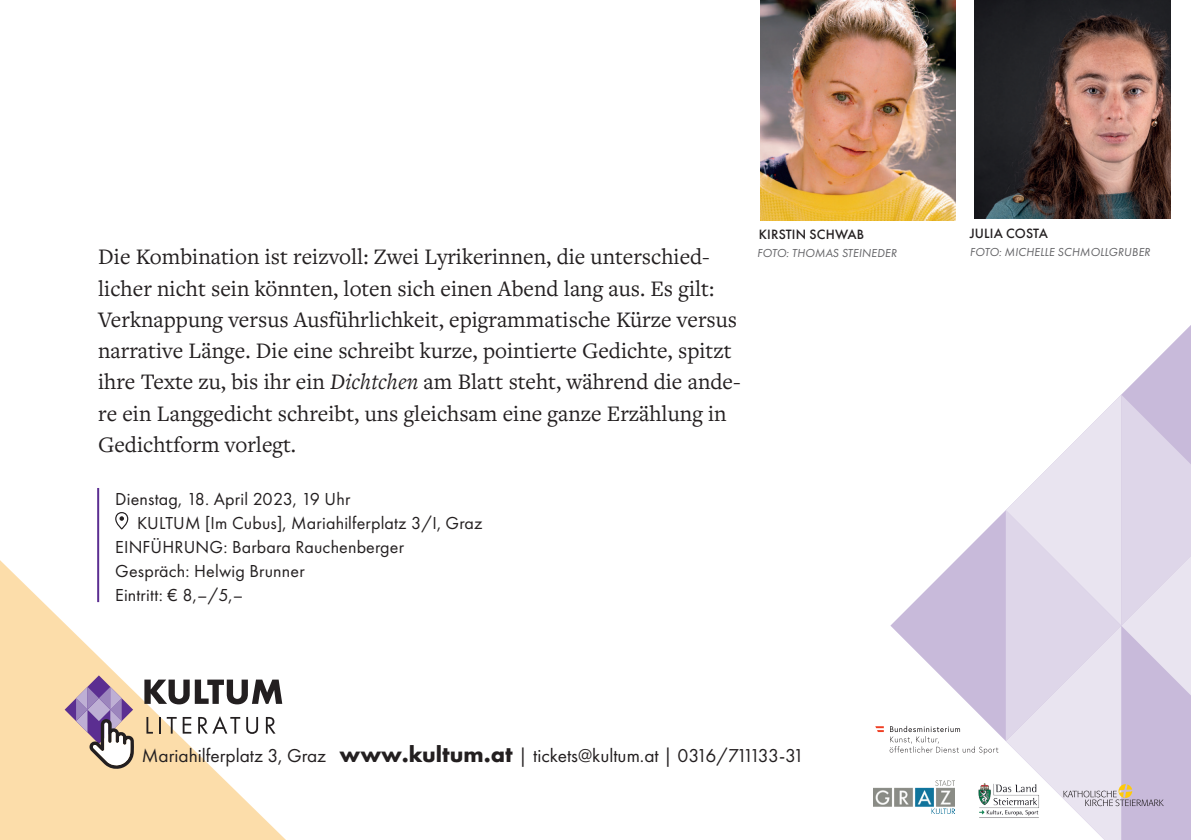
<style>
.page{position:relative;width:1191px;height:840px;background:#fff}
.page>*{position:absolute;margin:0;border:0;box-sizing:border-box;transform-origin:0 0}
.t1{font:23px/31.2px "Freight Text Pro";color:#231f20}
.t2{font:19.4px "Futura PT";color:#231f20}
.t3{font:18px "Futura PT";letter-spacing:.01em;color:#231f20}
.t4{font:500 14px "Futura PT";letter-spacing:.01em;color:#231f20}
.t5{font:italic 12px "Futura PT";letter-spacing:.01em;color:#636366}
.s1{font-style:italic}
.s2{font-weight:700;font-size:23.2px}
</style>
<div class="page">
<svg style="left:890px;top:325px;width:301px;height:489px"></svg>
<svg style="left:0;top:488px;width:285px;height:351px"></svg>
<svg style="left:889px;top:725px;width:109px;height:29px"></svg>
<svg style="left:875px;top:726px;width:8px;height:5px"></svg>
<svg style="left:1005px;top:394px;width:186px;height:445px;background:#e1daea"></svg>
<img style="left:968px;top:774px;width:79px;height:50px">
<img style="left:873px;top:780px;width:81px;height:33px">
<svg style="left:144px;top:679px;width:138px;height:25px"></svg>
<svg style="left:146px;top:716px;width:7px;height:17px"></svg>
<svg style="left:159px;top:716px;width:2px;height:17px"></svg>
<svg style="left:167px;top:716px;width:10px;height:17px"></svg>
<svg style="left:183px;top:716px;width:8px;height:17px"></svg>
<svg style="left:198px;top:715px;width:42px;height:18px"></svg>
<svg style="left:246px;top:716px;width:12px;height:17px"></svg>
<svg style="left:266px;top:716px;width:9px;height:17px"></svg>
<svg style="left:65px;top:675px;width:69px;height:94px;background:#c3abab"></svg>
<img style="left:760px;top:0;width:195px;height:220px">
<img style="left:974px;top:0;width:197px;height:218px">
<hr style="left:97px;top:487px;width:2px;height:114px;background:#5b2e91">
<div style="left:115px;top:511px;width:13px;height:18px;border:1px solid #231f20;border-radius:6px"></div>
<svg style="left:119px;top:516px;width:5px;height:4px"></svg>
<p class="t1" style="left:98px;top:240px;width:644px">Die Kombination ist reizvoll: Zwei Lyrikerinnen, die unterschied&shy;licher nicht sein könnten, loten sich einen Abend lang aus. Es gilt:<br>Verknappung versus Ausführlichkeit, epigrammatische Kürze versus narrative Länge. Die eine schreibt kurze, pointierte Gedichte, spitzt ihre Texte zu, bis ihr ein <span class="s1">Dichtchen</span> am Blatt steht, während die ande&shy;re ein Langgedicht schreibt, uns gleichsam eine ganze Erzählung in Gedichtform vorlegt.</p>
<p class="t3" style="left:115px;top:487px;width:237px">Dienstag, 18. April 2023, 19 Uhr</p>
<p class="t3" style="left:137px;top:511px;width:347px">KULTUM [Im Cubus], Mariahilferplatz 3/I, Graz</p>
<p class="t3" style="left:115px;top:535px;width:290px">EINFÜHRUNG: Barbara Rauchenberger</p>
<p class="t3" style="left:115px;top:559px;width:191px">Gespräch: Helwig Brunner</p>
<p class="t3" style="left:115px;top:583px;width:130px">Eintritt: € 8,–/5,–</p>
<p class="t4" style="left:759px;top:226px;width:107px">KIRSTIN SCHWAB</p>
<p class="t5" style="left:757px;top:246px;width:141px">FOTO: THOMAS STEINEDER</p>
<p class="t2" style="left:142px;top:743px;width:664px">Mariahilferplatz 3, Graz <span class="s2">www.kultum.at</span> | tickets@kultum.at | 0316/711133-31</p>
<p class="t4" style="left:969px;top:224px;width:80px">JULIA COSTA</p>
<p class="t5" style="left:969px;top:244px;width:182px">FOTO: MICHELLE SCHMOLLGRUBER</p>
</div>
